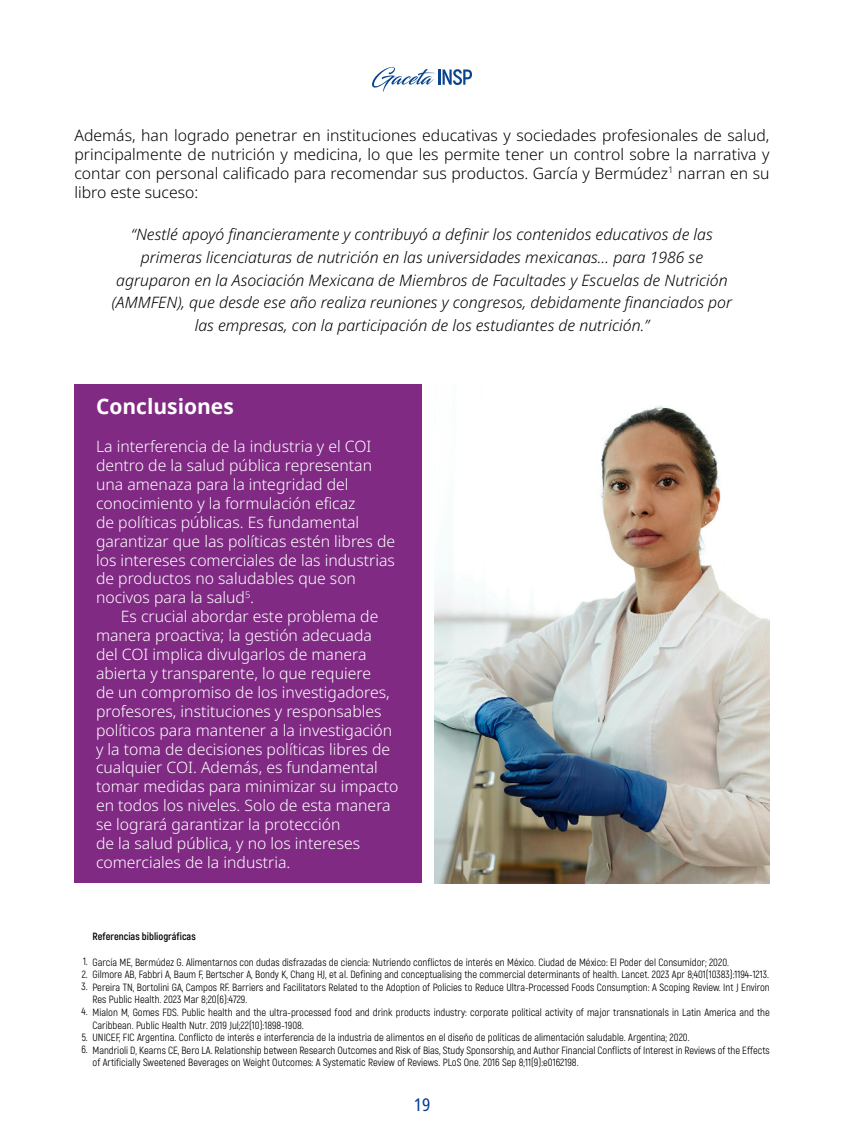
<style>
.page{position:relative;width:844px;height:1141px;background:#fff}
.page>*{position:absolute;margin:0;border:0;box-sizing:border-box;transform-origin:0 0}
.t1{font:700 21px "Noto Sans";color:#fff}
.t2{font:condensed 17.5px "Noto Sans";color:#003991}
.t3{font:300 15.75px/18.9px "Noto Sans";color:#fff}
.t4{font:italic 300 15.75px/22.8px "Noto Sans";color:#000;text-align:center}
.t5{font:300 15.75px/18.9px "Noto Sans";color:#000;text-align:justify}
.t6{font:10.5px/12.6px "Akrobat";color:#000}
.t7{font:700 10.5px "Akrobat";color:#000}
</style>
<div class="page">
<svg style="left:372px;top:67px;width:100px;height:25px"></svg>
<div style="left:74px;top:384px;width:348px;height:499px;background:#802a84"></div>
<img style="left:434px;top:406px;width:335px;height:477px">
<p class="t5" style="left:74px;top:126px;width:696px">Además, han logrado penetrar en instituciones educativas y sociedades profesionales de salud, principalmente de nutrición y medicina, lo que les permite tener un control sobre la narrativa y contar con personal calificado para recomendar sus productos. García y Bermúdez<sup>1</sup> narran en su libro este suceso:</p>
<p class="t4" style="left:112px;top:223px;width:621px">“Nestlé apoyó financieramente y contribuyó a definir los contenidos educativos de las primeras licenciaturas de nutrición en las universidades mexicanas… para 1986 se agruparon en la Asociación Mexicana de Miembros de Facultades y Escuelas de Nutrición (AMMFEN), que desde ese año realiza reuniones y congresos, debidamente financiados por las empresas, con la participación de los estudiantes de nutrición.”</p>
<h1 class="t1" style="left:96px;top:392px;width:139px">Conclusiones</h1>
<p class="t3" style="left:96px;top:437px;width:300px">La interferencia de la industria y el COI dentro de la salud pública representan una amenaza para la integridad del conocimiento y la formulación eficaz<br>de políticas públicas. Es fundamental garantizar que las políticas estén libres de los intereses comerciales de las industrias de productos no saludables que son nocivos para la salud<sup>5</sup>.</p>
<p class="t3" style="left:96px;top:607px;width:304px;text-indent:25px">Es crucial abordar este problema de manera proactiva; la gestión adecuada<br>del COI implica divulgarlos de manera abierta y transparente, lo que requiere<br>de un compromiso de los investigadores, profesores, instituciones y responsables políticos para mantener a la investigación y la toma de decisiones políticas libres de cualquier COI. Además, es fundamental tomar medidas para minimizar su impacto en todos los niveles. Solo de esta manera se logrará garantizar la protección<br>de la salud pública, y no los intereses comerciales de la industria.</p>
<p class="t7" style="left:93px;top:930px;width:105px">Referencias bibliográficas</p>
<p class="t6" style="left:93px;top:956px;width:678px">García ME, Bermúdez G. Alimentarnos con dudas disfrazadas de ciencia: Nutriendo conflictos de interés en México. Ciudad de México: El Poder del Consumidor; 2020.<br>Gilmore AB, Fabbri A, Baum F, Bertscher A, Bondy K, Chang HJ, et al. Defining and conceptualising the commercial determinants of health. Lancet. 2023 Apr 8;401(10383):1194-1213.<br>Pereira TN, Bortolini GA, Campos RF. Barriers and Facilitators Related to the Adoption of Policies to Reduce Ultra-Processed Foods Consumption: A Scoping Review. Int J Environ Res Public Health. 2023 Mar 8;20(6):4729.<br>Mialon M, Gomes FDS. Public health and the ultra-processed food and drink products industry: corporate political activity of major transnationals in Latin America and the Caribbean. Public Health Nutr. 2019 Jul;22(10):1898-1908.<br>UNICEF, FIC Argentina. Conflicto de interés e interferencia de la industria de alimentos en el diseño de políticas de alimentación saludable. Argentina; 2020.<br>Mandrioli D, Kearns CE, Bero LA. Relationship between Research Outcomes and Risk of Bias, Study Sponsorship, and Author Financial Conflicts of Interest in Reviews of the Effects of Artificially Sweetened Beverages on Weight Outcomes: A Systematic Review of Reviews. PLoS One. 2016 Sep 8;11(9):e0162198.</p>
<p class="t6" style="left:82px;top:955px;width:7px;text-align:justify">1.<br>2.<br>3.</p>
<p class="t6" style="left:82px;top:1005px;width:7px">4.</p>
<p class="t6" style="left:81px;top:1031px;width:8px">5.<br>6.</p>
<h2 class="t2" style="left:413px;top:1092px;width:18px">19</h2>
</div>
